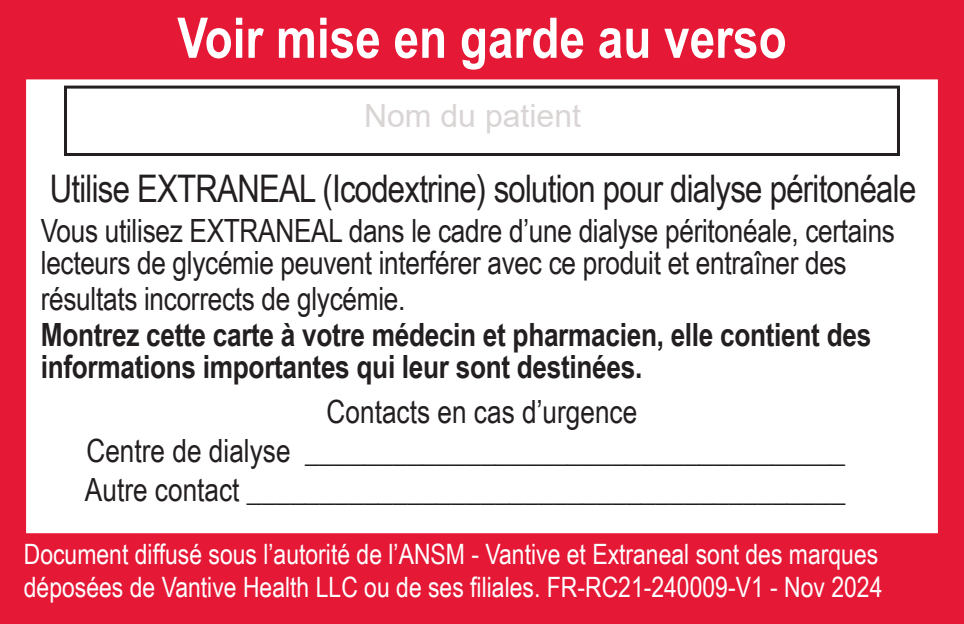
<style>
.page{position:relative;width:964px;height:624px;background:#e51836}
.page>*{position:absolute;margin:0;border:0;box-sizing:border-box;transform-origin:0 0}
.t1{font:700 56px "Arial Narrow";color:#fff}
.t2{font:38px "Arial Narrow";letter-spacing:-.02em;color:#231f20}
.t3{font:32px/32px "Arial Narrow";letter-spacing:-.01em;color:#231f20}
.t4{font:700 32px "Arial Narrow";letter-spacing:-.01em;color:#231f20}
.t5{font:32px "Arial";color:#dad5d5}
.t6{font:28px/33.6px "Arial Narrow";color:#fff}
</style>
<div class="page">
<div style="left:26px;top:79px;width:912px;height:454px;background:#fff;border:4px solid #fff"></div>
<div style="left:64px;top:86px;width:836px;height:70px;border:3px solid #231f20"></div>
<p class="t1" style="left:177px;top:-4px;width:611px">Voir mise en garde au verso</p>
<p class="t5" style="left:364px;top:93px;width:218px">Nom du patient</p>
<p class="t2" style="left:50px;top:160px;width:868px">Utilise EXTRANEAL (Icodextrine) solution pour dialyse péritonéale</p>
<p class="t3" style="left:41px;top:213px;width:856px">Vous utilisez EXTRANEAL dans le cadre d’une dialyse péritonéale, certains lecteurs de glycémie peuvent interférer avec ce produit et entraîner des</p>
<p class="t3" style="left:41px;top:281px;width:366px">résultats incorrects de glycémie.</p>
<p class="t4" style="left:41px;top:310px;width:832px">Montrez cette carte à votre médecin et pharmacien, elle contient des</p>
<p class="t4" style="left:41px;top:342px;width:603px">informations importantes qui leur sont destinées.</p>
<p class="t3" style="left:327px;top:395px;width:312px">Contacts en cas d’urgence</p>
<p class="t3" style="left:86px;top:433px;width:760px">Centre de dialyse _____________________________________</p>
<p class="t3" style="left:85px;top:472px;width:762px">Autre contact _________________________________________</p>
<p class="t6" style="left:24px;top:536px;width:860px">Document diffusé sous l’autorité de l’ANSM - Vantive et Extraneal sont des marques déposées de Vantive Health LLC ou de ses filiales. FR-RC21-240009-V1 - Nov 2024</p>
</div>
